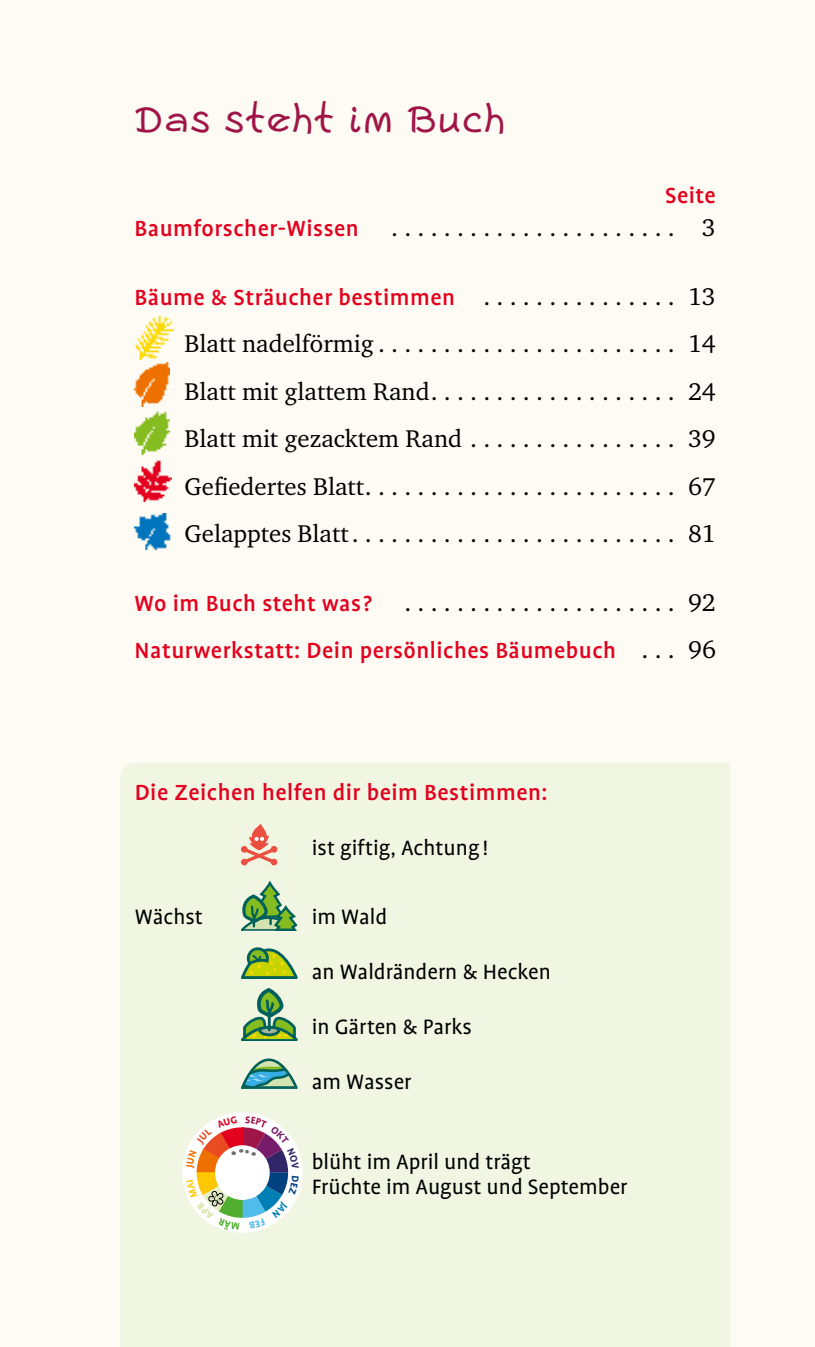
<style>
.page{position:relative;width:815px;height:1347px;background:#fff}
.page>*{position:absolute;margin:0;border:0;box-sizing:border-box;transform-origin:0 0}
.t1{font:45px "Escript LL";letter-spacing:.03em;color:#a01548}
.t2{font:25px/47.5px "UV Charter";color:#000;text-align:justify}
.t3{font:500 25px "UV Profile Tab";letter-spacing:.02em;color:#e3001e}
.t4{font:23.75px/25px "UV Profile Tab";color:#000}
.s1{font-family:"UV Charter";font-weight:400;color:#000}
</style>
<div class="page">
<div style="left:0;top:0;width:815px;height:1346px;background:#fdfbf3"></div>
<div style="left:121px;top:763px;width:609px;height:583px;background:#f1f6e3"></div>
<svg style="left:240px;top:944px;width:59px;height:36px"></svg>
<svg style="left:240px;top:1056px;width:59px;height:34px"></svg>
<img style="left:135px;top:315px;width:38px;height:44px">
<img style="left:135px;top:362px;width:35px;height:45px">
<img style="left:135px;top:411px;width:35px;height:43px">
<img style="left:135px;top:460px;width:37px;height:42px">
<img style="left:135px;top:514px;width:36px;height:35px">
<svg style="left:240px;top:824px;width:38px;height:42px"></svg>
<div style="left:241px;top:845px;width:7px;height:8px;border:2px solid #ea4f40;border-radius:50%"></div>
<svg style="left:240px;top:880px;width:59px;height:52px"></svg>
<hr style="left:242px;top:929px;width:53px;height:1px;background:#00605a">
<svg style="left:240px;top:986px;width:59px;height:56px"></svg>
<hr style="left:268px;top:1011px;width:3px;height:18px;background:#00605a">
<svg style="left:186px;top:1115px;width:113px;height:115px"></svg>
<h1 class="t1" style="left:135px;top:93px;width:372px">Das steht im Buch</h1>
<p class="t3" style="left:665px;top:182px;width:52px">Seite</p>
<p class="t3" style="left:135px;top:215px;width:226px">Baumforscher-Wissen</p>
<p class="t2" style="left:391px;top:203px;width:326px">. . . . . . . . . . . . . . . . . . . . . . 3</p>
<p class="t3" style="left:135px;top:284px;width:583px">Bäume &amp; Sträucher bestimmen <span class="s1">. . . . . . . . . . . . . . . 13</span></p>
<p class="t2" style="left:185px;top:319px;width:533px">Blatt nadelförmig . . . . . . . . . . . . . . . . . . . . . . . 14<br>Blatt mit glattem Rand . . . . . . . . . . . . . . . . . . . 24<br>Blatt mit gezacktem Rand . . . . . . . . . . . . . . . . 39<br>Gefiedertes Blatt . . . . . . . . . . . . . . . . . . . . . . . . 67<br>Gelapptes Blatt . . . . . . . . . . . . . . . . . . . . . . . . . 81</p>
<p class="t3" style="left:135px;top:590px;width:239px">Wo im Buch steht was?</p>
<p class="t2" style="left:404px;top:578px;width:313px">. . . . . . . . . . . . . . . . . . . . . 92</p>
<p class="t3" style="left:135px;top:637px;width:583px">Naturwerkstatt: Dein persönliches Bäumebuch <span class="s1">. . . 96</span></p>
<p class="t3" style="left:135px;top:779px;width:414px">Die Zeichen helfen dir beim Bestimmen:</p>
<p class="t4" style="left:312px;top:835px;width:178px">ist giftig, Achtung !</p>
<p class="t4" style="left:135px;top:904px;width:70px">Wächst</p>
<p class="t4" style="left:312px;top:904px;width:77px">im Wald</p>
<p class="t4" style="left:312px;top:959px;width:241px">an Waldrändern &amp; Hecken</p>
<p class="t4" style="left:312px;top:1014px;width:162px">in Gärten &amp; Parks</p>
<p class="t4" style="left:312px;top:1069px;width:101px">am Wasser</p>
<p class="t4" style="left:312px;top:1149px;width:317px">blüht im April und trägt<br>Früchte im August und September</p>
</div>
